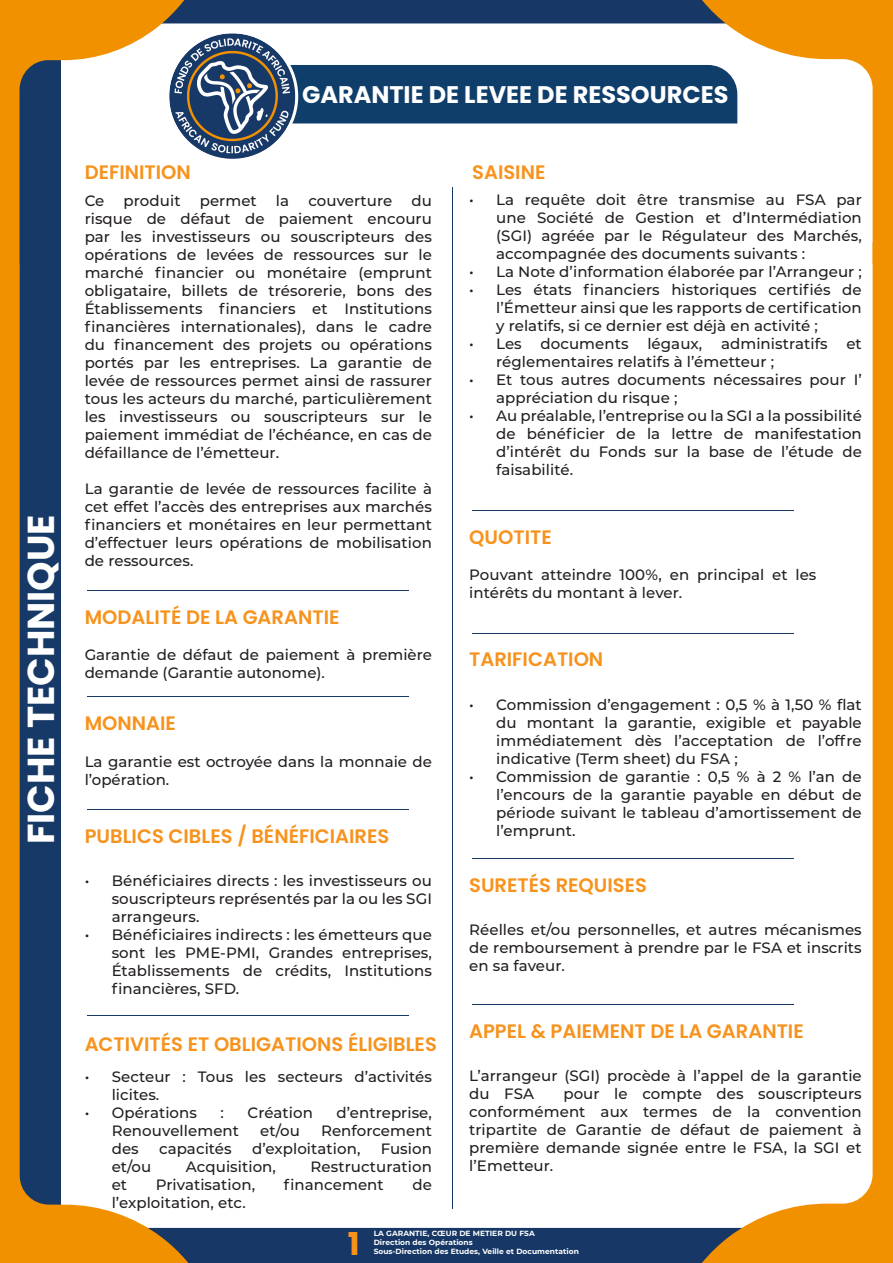
<style>
.page{position:relative;width:893px;height:1263px;background:#fff}
.page>*{position:absolute;margin:0;border:0;box-sizing:border-box;transform-origin:0 0}
.t1{font:700 37.5px "Poppins";color:#fff}
.t2{font:700 31.5px "Poppins";color:#f7931d}
.t3{font:700 24px "Poppins";color:#fff}
.t4{font:600 19.5px "Poppins";color:#f7931d}
.t5{font:500 15px/18px "Montserrat";letter-spacing:.005em;color:#231f20;text-align:justify}
.t6{font:700 7.5px "Montserrat";letter-spacing:.005em;color:#fff}
</style>
<div class="page">
<div style="left:296px;top:65px;width:404px;height:58px;background:#0f3e6a"></div>
<hr style="left:88px;top:590px;width:321px;height:1px;background:#173967">
<hr style="left:88px;top:696px;width:321px;height:1px;background:#173967">
<hr style="left:88px;top:809px;width:321px;height:1px;background:#173967">
<hr style="left:88px;top:1015px;width:321px;height:1px;background:#173967">
<hr style="left:452px;top:187px;width:1px;height:1021px;background:#173967">
<hr style="left:472px;top:510px;width:321px;height:1px;background:#173967">
<hr style="left:472px;top:633px;width:321px;height:1px;background:#173967">
<hr style="left:472px;top:858px;width:321px;height:1px;background:#173967">
<hr style="left:472px;top:1004px;width:321px;height:1px;background:#173967">
<div style="left:185px;top:0;width:515px;height:23px;background:#173866"></div>
<svg style="left:700px;top:0;width:193px;height:242px"></svg>
<svg style="left:0;top:0;width:185px;height:264px"></svg>
<div style="left:190px;top:1228px;width:510px;height:35px;background:#173866"></div>
<svg style="left:700px;top:242px;width:193px;height:1021px"></svg>
<img style="left:168px;top:33px;width:128px;height:127px">
<div style="left:166px;top:30px;width:132px;height:132px;border:3px solid #fff;border-radius:50%"></div>
<svg style="left:0;top:264px;width:190px;height:999px"></svg>
<p class="t1" style="left:19px;top:844px;width:331px;rotate:-90deg">FICHE TECHNIQUE</p>
<p class="t3" style="left:302px;top:81px;width:428px">GARANTIE DE LEVEE DE RESSOURCES</p>
<p class="t4" style="left:85px;top:161px;width:108px">DEFINITION</p>
<p class="t5" style="left:85px;top:191px;width:21px">Ce</p>
<p class="t5" style="left:124px;top:191px;width:58px">produit</p>
<p class="t5" style="left:200px;top:191px;width:59px">permet</p>
<p class="t5" style="left:276px;top:191px;width:15px">la</p>
<p class="t5" style="left:308px;top:191px;width:86px">couverture</p>
<p class="t5" style="left:85px;top:191px;width:349px;text-indent:327px">du risque de défaut de paiement encouru par les investisseurs ou souscripteurs des opérations de levées de ressources sur le marché financier ou monétaire (emprunt obligataire, billets de trésorerie, bons des Établissements financiers et Institutions financières internationales), dans le cadre du financement des projets ou opérations portés par les entreprises. La garantie de levée de ressources permet ainsi de rassurer tous les acteurs du marché, particulièrement les investisseurs ou souscripteurs sur le paiement immédiat de l’échéance, en cas de défaillance de l’émetteur.</p>
<p class="t5" style="left:85px;top:479px;width:349px">La garantie de levée de ressources facilite à cet effet l’accès des entreprises aux marchés financiers et monétaires en leur permettant d’effectuer leurs opérations de mobilisation de ressources.</p>
<p class="t4" style="left:85px;top:605px;width:256px">MODALITÉ DE LA GARANTIE</p>
<p class="t5" style="left:85px;top:645px;width:349px">Garantie de défaut de paiement à première demande (Garantie autonome).</p>
<p class="t4" style="left:85px;top:712px;width:93px">MONNAIE</p>
<p class="t5" style="left:85px;top:752px;width:349px">La garantie est octroyée dans la monnaie de l’opération.</p>
<p class="t4" style="left:85px;top:824px;width:306px">PUBLICS CIBLES / BÉNÉFICIAIRES</p>
<p class="t5" style="left:112px;top:871px;width:322px;text-indent:-27px">• Bénéficiaires directs : les investisseurs ou souscripteurs représentés par la ou les SGI arrangeurs.</p>
<p class="t5" style="left:112px;top:925px;width:322px;text-indent:-27px">• Bénéficiaires indirects : les émetteurs que sont les PME-PMI, Grandes entreprises, Établissements de crédits, Institutions financières, SFD.</p>
<p class="t4" style="left:85px;top:1033px;width:354px">ACTIVITÉS ET OBLIGATIONS ÉLIGIBLES</p>
<p class="t5" style="left:112px;top:1066px;width:322px;text-indent:-27px">• Secteur : Tous les secteurs d’activités licites.</p>
<p class="t5" style="left:85px;top:1102px;width:114px">• Opérations</p>
<p class="t5" style="left:221px;top:1102px;width:5px">:</p>
<p class="t5" style="left:248px;top:1102px;width:67px">Création</p>
<p class="t5" style="left:336px;top:1102px;width:97px">d’entreprise,</p>
<p class="t5" style="left:112px;top:1120px;width:129px">Renouvellement</p>
<p class="t5" style="left:260px;top:1120px;width:41px">et/ou</p>
<p class="t5" style="left:321px;top:1120px;width:112px">Renforcement</p>
<p class="t5" style="left:112px;top:1138px;width:29px">des</p>
<p class="t5" style="left:159px;top:1138px;width:74px">capacités</p>
<p class="t5" style="left:252px;top:1138px;width:110px">d’exploitation,</p>
<p class="t5" style="left:381px;top:1138px;width:53px">Fusion</p>
<p class="t5" style="left:112px;top:1156px;width:41px">et/ou</p>
<p class="t5" style="left:186px;top:1156px;width:91px">Acquisition,</p>
<p class="t5" style="left:311px;top:1156px;width:123px">Restructuration</p>
<p class="t5" style="left:112px;top:1174px;width:17px">et</p>
<p class="t5" style="left:156px;top:1174px;width:101px">Privatisation,</p>
<p class="t5" style="left:284px;top:1174px;width:101px">financement</p>
<p class="t5" style="left:412px;top:1174px;width:21px">de</p>
<p class="t5" style="left:112px;top:1192px;width:136px">l’exploitation, etc.</p>
<p class="t4" style="left:472px;top:161px;width:75px">SAISINE</p>
<p class="t5" style="left:496px;top:190px;width:367px;text-indent:-27px">• La requête doit être transmise au FSA par une Société de Gestion et d’Intermédiation (SGI) agréée par le Régulateur des Marchés, accompagnée des documents suivants :</p>
<p class="t5" style="left:469px;top:262px;width:394px">• La Note d’information élaborée par l’Arrangeur ;</p>
<p class="t5" style="left:496px;top:280px;width:367px;text-indent:-27px">• Les états financiers historiques certifiés de l’Émetteur ainsi que les rapports de certification y relatifs, si ce dernier est déjà en activité ;</p>
<p class="t5" style="left:496px;top:334px;width:367px;text-indent:-27px">• Les documents légaux, administratifs et réglementaires relatifs à l’émetteur ;</p>
<p class="t5" style="left:496px;top:370px;width:367px;text-indent:-27px">• Et tous autres documents nécessaires pour I’ appréciation du risque ;</p>
<p class="t5" style="left:496px;top:406px;width:367px;text-indent:-27px">• Au préalable, l’entreprise ou la SGI a la possibilité de bénéficier de la lettre de manifestation d’intérêt du Fonds sur la base de l’étude de faisabilité.</p>
<p class="t4" style="left:469px;top:526px;width:84px">QUOTITE</p>
<p class="t5" style="left:469px;top:565px;width:349px">Pouvant atteindre 100%, en principal et les intérêts du montant à lever.</p>
<p class="t4" style="left:469px;top:648px;width:136px">TARIFICATION</p>
<p class="t5" style="left:496px;top:695px;width:367px;text-indent:-27px">• Commission d’engagement : 0,5 % à 1,50 % flat du montant la garantie, exigible et payable immédiatement dès l’acceptation de l’offre indicative (Term sheet) du FSA ;</p>
<p class="t5" style="left:496px;top:767px;width:367px;text-indent:-27px">• Commission de garantie : 0,5 % à 2 % l’an de l’encours de la garantie payable en début de période suivant le tableau d’amortissement de l’emprunt.</p>
<p class="t4" style="left:469px;top:874px;width:179px">SURETÉS REQUISES</p>
<p class="t5" style="left:469px;top:920px;width:394px">Réelles et/ou personnelles, et autres mécanismes de remboursement à prendre par le FSA et inscrits en sa faveur.</p>
<p class="t4" style="left:469px;top:1019px;width:336px">APPEL &amp; PAIEMENT DE LA GARANTIE</p>
<p class="t5" style="left:469px;top:1066px;width:394px">L’arrangeur (SGI) procède à l’appel de la garantie du FSA</p>
<p class="t5" style="left:469px;top:1084px;width:394px;text-indent:94px">pour le compte des souscripteurs conformément aux termes de la convention tripartite de Garantie de défaut de paiement à première demande signée entre le FSA, la SGI et l’Emetteur.</p>
<p class="t2" style="left:348px;top:1225px;width:13px">1</p>
<p class="t6" style="left:374px;top:1228px;width:163px">LA GARANTIE, CŒUR DE METIER DU FSA</p>
<p class="t6" style="left:374px;top:1237px;width:101px">Direction des Opérations</p>
<p class="t6" style="left:374px;top:1246px;width:207px">Sous-Direction des Etudes, Veille et Documentation</p>
</div>
